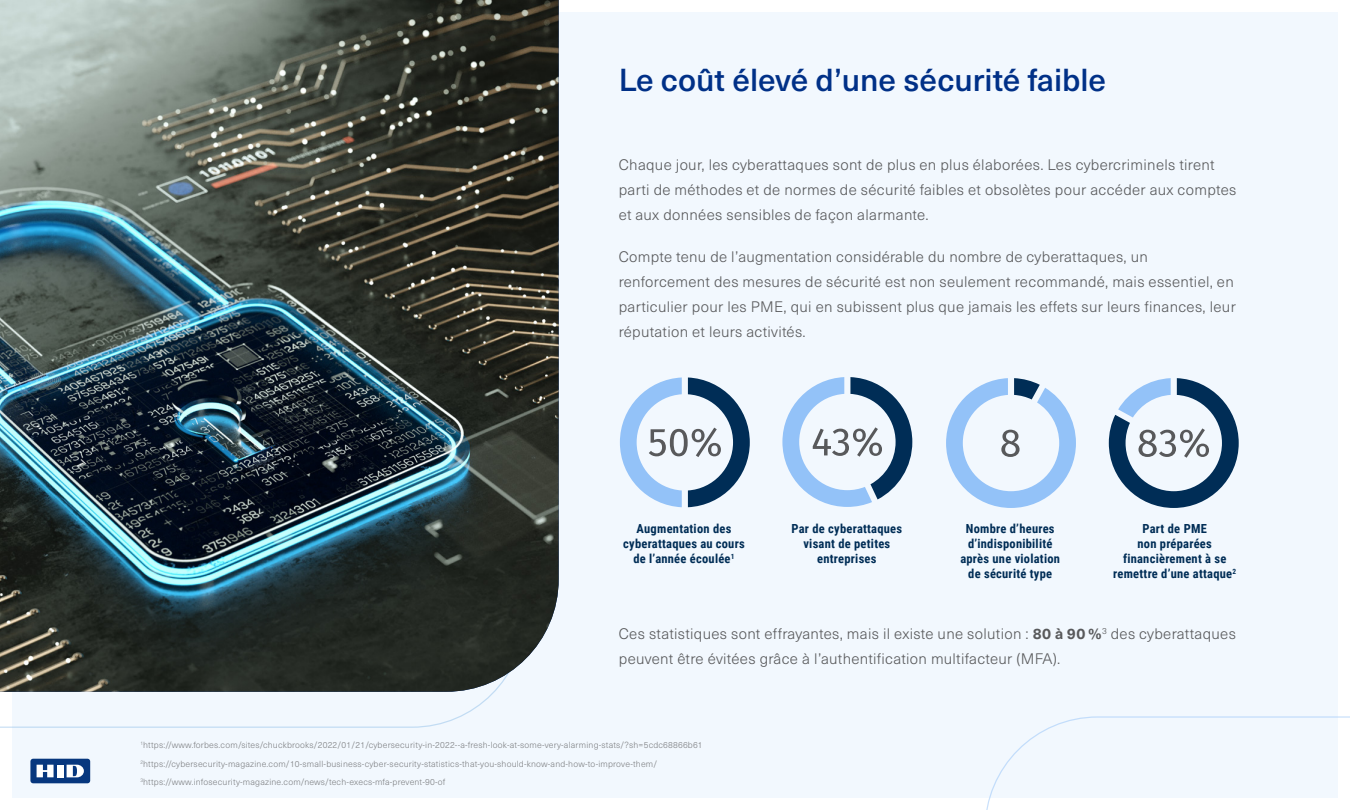
<style>
.page{position:relative;width:1350px;height:810px;background:#fff}
.page>*{position:absolute;margin:0;border:0;box-sizing:border-box;transform-origin:0 0}
.eb_large_section_hea{font:500 31.25px "Neue Haas Unica Pro";color:#003087}
.eb_main_body{font:300 15px/25px "Neue Haas Unica Pro";letter-spacing:.02em;color:#58595b}
.eb_main_body-2{font:700 12.5px/15px "Roboto Condensed";letter-spacing:.02em;color:#002d56;text-align:center}
.eb_main_body-3{font:300 8.75px "Neue Haas Unica Pro";letter-spacing:.02em;color:#808285}
.s1{font-weight:700}
</style>
<div class="page">
<div style="left:12px;top:12px;width:1326px;height:786px;background:#f2f8fe"></div>
<svg style="left:986px;top:716px;width:364px;height:94px"></svg>
<div style="left:30px;top:759px;width:60px;height:24px;background:#07377e;border-radius:3px"></div>
<div style="left:57px;top:765px;width:6px;height:12px;background:#fff"></div>
<svg style="left:37px;top:765px;width:17px;height:12px"></svg>
<svg style="left:67px;top:765px;width:17px;height:12px"></svg>
<img style="left:0;top:0;width:559px;height:692px">
<svg style="left:946px;top:378px;width:130px;height:130px"></svg>
<svg style="left:782px;top:377px;width:130px;height:130px"></svg>
<svg style="left:1109px;top:378px;width:130px;height:130px"></svg>
<svg style="left:620px;top:377px;width:130px;height:130px"></svg>
<p class="eb_large_section_hea" style="left:619px;top:61px;width:489px">Le coût élevé d’une sécurité faible</p>
<p class="eb_main_body" style="left:619px;top:152px;width:619px">Chaque jour, les cyberattaques sont de plus en plus élaborées. Les cybercriminels tirent parti de méthodes et de normes de sécurité faibles et obsolètes pour accéder aux comptes et aux données sensibles de façon alarmante.</p>
<p class="eb_main_body" style="left:619px;top:244px;width:619px">Compte tenu de l’augmentation considérable du nombre de cyberattaques, un renforcement des mesures de sécurité est non seulement recommandé, mais essentiel, en particulier pour les PME, qui en subissent plus que jamais les effets sur leurs finances, leur réputation et leurs activités.</p>
<p class="eb_main_body-2" style="left:623px;top:521px;width:123px">Augmentation des cyberattaques au cours de l’année écoulée<sup>1</sup></p>
<p class="eb_main_body-2" style="left:792px;top:521px;width:112px">Par de cyberattaques visant de petites entreprises</p>
<p class="eb_main_body-2" style="left:960px;top:521px;width:101px">Nombre d’heures d’indisponibilité après une violation de sécurité type</p>
<p class="eb_main_body-2" style="left:1113px;top:521px;width:124px">Part de PME<br>non préparées financièrement à se remettre d’une attaque<sup>2</sup></p>
<p class="eb_main_body" style="left:619px;top:621px;width:619px">Ces statistiques sont effrayantes, mais il existe une solution : <span class="s1">80 à 90 %</span><sup>3</sup> des cyberattaques peuvent être évitées grâce à l’authentification multifacteur (MFA).</p>
<p class="eb_main_body-3" style="left:140px;top:740px;width:564px"><sup>1</sup>https://www.forbes.com/sites/chuckbrooks/2022/01/21/cybersecurity-in-2022--a-fresh-look-at-some-very-alarming-stats/?sh=5cdc68866b61</p>
<p class="eb_main_body-3" style="left:140px;top:758px;width:518px"><sup>2</sup>https://cybersecurity-magazine.com/10-small-business-cyber-security-statistics-that-you-should-know-and-how-to-improve-them/</p>
<p class="eb_main_body-3" style="left:140px;top:776px;width:307px"><sup>3</sup>https://www.infosecurity-magazine.com/news/tech-execs-mfa-prevent-90-of</p>
</div>
